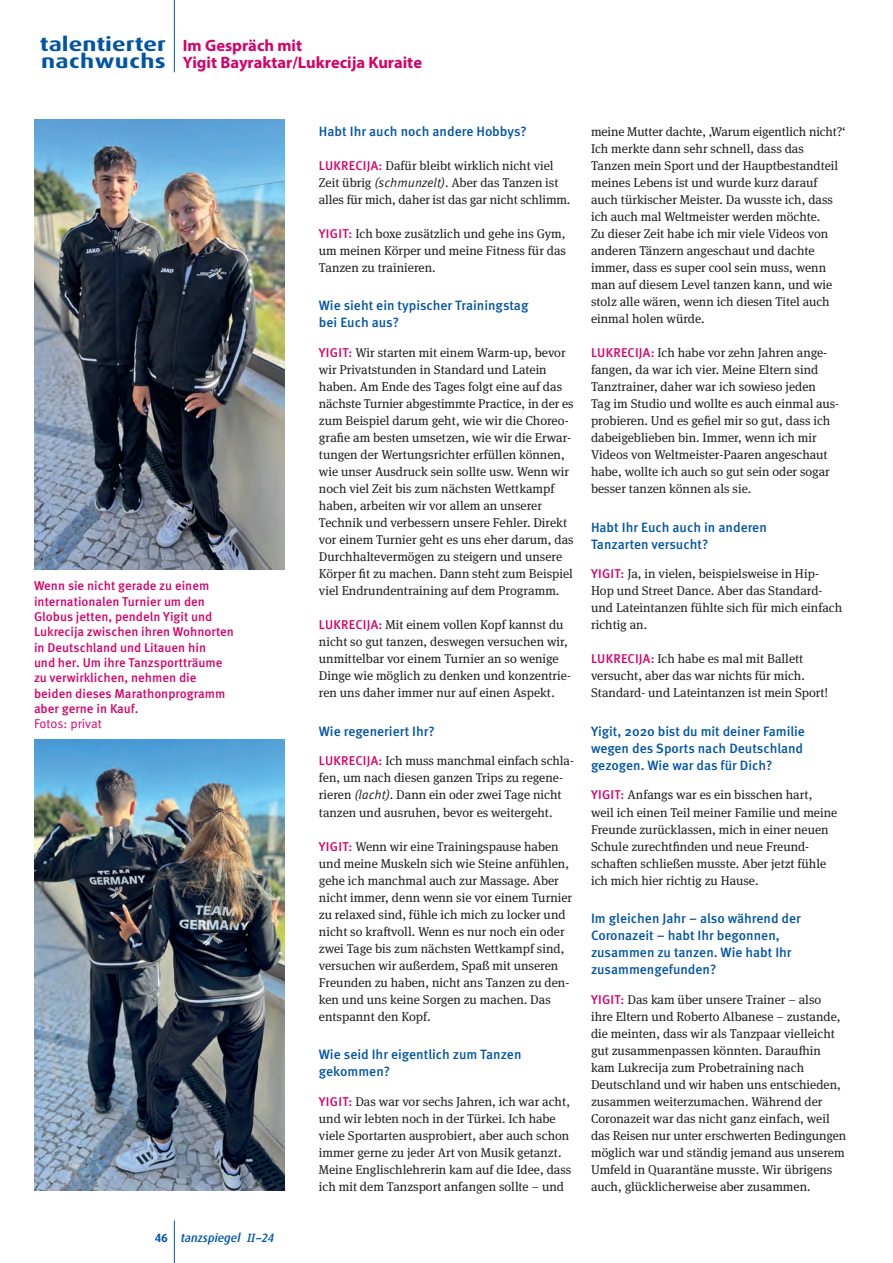
<style>
.page{position:relative;width:893px;height:1263px;background:#fff}
.page>*{position:absolute;margin:0;border:0;box-sizing:border-box;transform-origin:0 0}
.t1{font:700 19.5px/16.5px "Dax OT";color:#0154a6;scale:1.25 1}
.t2{font:700 16.5px/16.5px "Myriad Pro";color:#d60268}
.t3{font:500 13.5px/17px "Meta OT";color:#0154a6}
.t4{font:12.75px/17px "Meta Serif OT";color:#231f20}
.t5{font:500 12.75px/15.3px "Meta OT";color:#d60268}
.t6{font:italic 500 12px "Dax OT";color:#0154a6}
.s1{font-weight:400}
.s2{font-weight:700;font-style:normal}
.s3{font-family:"Unit OT"}
.s4{font-family:"Meta OT";font-weight:500;color:#d60268}
.s5{font-family:"Meta OT";font-style:italic}
</style>
<div class="page">
<hr style="left:174px;top:1220px;width:1px;height:43px;background:#0154a6">
<hr style="left:174px;top:0;width:1px;height:72px;background:#0154a6">
<img style="left:34px;top:740px;width:251px;height:451px">
<img style="left:34px;top:119px;width:251px;height:451px">
<p class="t1" style="left:40px;top:36px;width:102px">talentierter nachwuchs</p>
<p class="t2" style="left:183px;top:39px;width:241px">Im Gespräch mit<br>Yigit Bayraktar/Lukrecija Kuraite</p>
<p class="t5" style="left:34px;top:579px;width:202px">Wenn sie nicht gerade zu einem internationalen Turnier um den<br>Globus jetten, pendeln Yigit und<br>Lukrecija zwischen ihren Wohnorten in Deutschland und Litauen hin<br>und her. Um ihre Tanzsportträume zu verwirklichen, nehmen die beiden dieses Marathonprogramm aber gerne in Kauf.<br><span class="s1">Fotos: privat</span></p>
<p class="t6" style="left:155px;top:1230px;width:121px"><span class="s2">46</span> tanzspiegel <span class="s3">II–</span>24</p>
<p class="t3" style="left:319px;top:124px;width:210px">Habt Ihr auch noch andere Hobbys?</p>
<p class="t4" style="left:319px;top:158px;width:253px"><span class="s4">LUKRECIJA:</span> Dafür bleibt wirklich nicht viel<br>Zeit übrig <span class="s5">(schmunzelt)</span>. Aber das Tanzen ist alles für mich, daher ist das gar nicht schlimm.</p>
<p class="t4" style="left:319px;top:226px;width:249px;text-align:justify"><span class="s4">YIGIT:</span> Ich boxe zusätzlich und gehe ins Gym, um meinen Körper und meine Fitness für das Tanzen zu trainieren.</p>
<p class="t3" style="left:319px;top:298px;width:211px">Wie sieht ein typischer Trainingstag bei Euch aus?</p>
<p class="t4" style="left:319px;top:345px;width:256px"><span class="s4">YIGIT:</span> Wir starten mit einem Warm-up, bevor wir Privatstunden in Standard und Latein haben. Am Ende des Tages folgt eine auf das nächste Turnier abgestimmte Practice, in der es zum Beispiel darum geht, wie wir die Choreo&shy;grafie am besten umsetzen, wie wir die Erwar&shy;tungen der Wertungsrichter erfüllen können, wie unser Ausdruck sein sollte usw. Wenn wir noch viel Zeit bis zum nächsten Wettkampf haben, arbeiten wir vor allem an unserer Technik und verbessern unsere Fehler. Direkt vor einem Turnier geht es uns eher darum, das Durchhaltevermögen zu steigern und unsere Körper fit zu machen. Dann steht zum Beispiel viel Endrundentraining auf dem Programm.</p>
<p class="t4" style="left:319px;top:617px;width:254px"><span class="s4">LUKRECIJA:</span> Mit einem vollen Kopf kannst du nicht so gut tanzen, deswegen versuchen wir, unmittelbar vor einem Turnier an so wenige Dinge wie möglich zu denken und konzentrie&shy;ren uns daher immer nur auf einen Aspekt.</p>
<p class="t3" style="left:319px;top:723px;width:118px">Wie regeneriert Ihr?</p>
<p class="t4" style="left:319px;top:754px;width:257px"><span class="s4">LUKRECIJA:</span> Ich muss manchmal einfach schla&shy;fen, um nach diesen ganzen Trips zu regene&shy;rieren <span class="s5">(lacht)</span>. Dann ein oder zwei Tage nicht tanzen und ausruhen, bevor es weitergeht.</p>
<p class="t4" style="left:319px;top:839px;width:255px"><span class="s4">YIGIT:</span> Wenn wir eine Trainingspause haben und meine Muskeln sich wie Steine anfühlen, gehe ich manchmal auch zur Massage. Aber nicht immer, denn wenn sie vor einem Turnier zu relaxed sind, fühle ich mich zu locker und nicht so kraftvoll. Wenn es nur noch ein oder zwei Tage bis zum nächsten Wettkampf sind, versuchen wir außerdem, Spaß mit unseren Freunden zu haben, nicht ans Tanzen zu den&shy;ken und uns keine Sorgen zu machen. Das entspannt den Kopf.</p>
<p class="t3" style="left:319px;top:1047px;width:204px">Wie seid Ihr eigentlich zum Tanzen gekommen?</p>
<p class="t4" style="left:319px;top:1094px;width:254px"><span class="s4">YIGIT:</span> Das war vor sechs Jahren, ich war acht, und wir lebten noch in der Türkei. Ich habe viele Sportarten ausprobiert, aber auch schon immer gerne zu jeder Art von Musik getanzt.<br>Meine Englischlehrerin kam auf die Idee, dass ich mit dem Tanzsport anfangen sollte – und</p>
<p class="t4" style="left:591px;top:124px;width:256px">meine Mutter dachte, ‚Warum eigentlich nicht?‘ Ich merkte dann sehr schnell, dass das Tanzen mein Sport und der Hauptbestandteil meines Lebens ist und wurde kurz darauf auch türkischer Meister. Da wusste ich, dass ich auch mal Weltmeister werden möchte.<br>Zu dieser Zeit habe ich mir viele Videos von anderen Tänzern angeschaut und dachte immer, dass es super cool sein muss, wenn man auf diesem Level tanzen kann, und wie stolz alle wären, wenn ich diesen Titel auch einmal holen würde.</p>
<p class="t4" style="left:591px;top:345px;width:250px"><span class="s4">LUKRECIJA:</span> Ich habe vor zehn Jahren ange&shy;fangen, da war ich vier. Meine Eltern sind Tanztrainer, daher war ich sowieso jeden<br>Tag im Studio und wollte es auch einmal aus&shy;probieren. Und es gefiel mir so gut, dass ich dabeigeblieben bin. Immer, wenn ich mir Videos von Weltmeister-Paaren angeschaut habe, wollte ich auch so gut sein oder sogar besser tanzen können als sie.</p>
<p class="t3" style="left:591px;top:519px;width:177px">Habt Ihr Euch auch in anderen<br>Tanzarten versucht?</p>
<p class="t4" style="left:591px;top:566px;width:253px"><span class="s4">YIGIT:</span> Ja, in vielen, beispielsweise in Hip-Hop und Street Dance. Aber das Standard&shy;und Lateintanzen fühlte sich für mich einfach richtig an.</p>
<p class="t4" style="left:591px;top:651px;width:239px"><span class="s4">LUKRECIJA:</span> Ich habe es mal mit Ballett versucht, aber das war nichts für mich.<br>Standard- und Lateintanzen ist mein Sport!</p>
<p class="t3" style="left:591px;top:723px;width:215px;text-align:justify">Yigit, 2020 bist du mit deiner Familie wegen des Sports nach Deutschland gezogen. Wie war das für Dich?</p>
<p class="t4" style="left:591px;top:788px;width:248px"><span class="s4">YIGIT:</span> Anfangs war es ein bisschen hart, weil ich einen Teil meiner Familie und meine Freunde zurücklassen, mich in einer neuen Schule zurechtfinden und neue Freund&shy;schaften schließen musste. Aber jetzt fühle ich mich hier richtig zu Hause.</p>
<p class="t3" style="left:591px;top:911px;width:211px">Im gleichen Jahr – also während der<br>Coronazeit – habt Ihr begonnen, zusammen zu tanzen. Wie habt Ihr zusammengefunden?</p>
<p class="t4" style="left:591px;top:992px;width:257px"><span class="s4">YIGIT:</span> Das kam über unsere Trainer – also ihre Eltern und Roberto Albanese – zustande, die meinten, dass wir als Tanzpaar vielleicht gut zusammenpassen könnten. Daraufhin kam Lukrecija zum Probetraining nach Deutschland und wir haben uns entschieden, zusammen weiterzumachen. Während der Coronazeit war das nicht ganz einfach, weil das Reisen nur unter erschwerten Bedingungen möglich war und ständig jemand aus unserem Umfeld in Quarantäne musste. Wir übrigens auch, glücklicherweise aber zusammen.</p>
</div>
